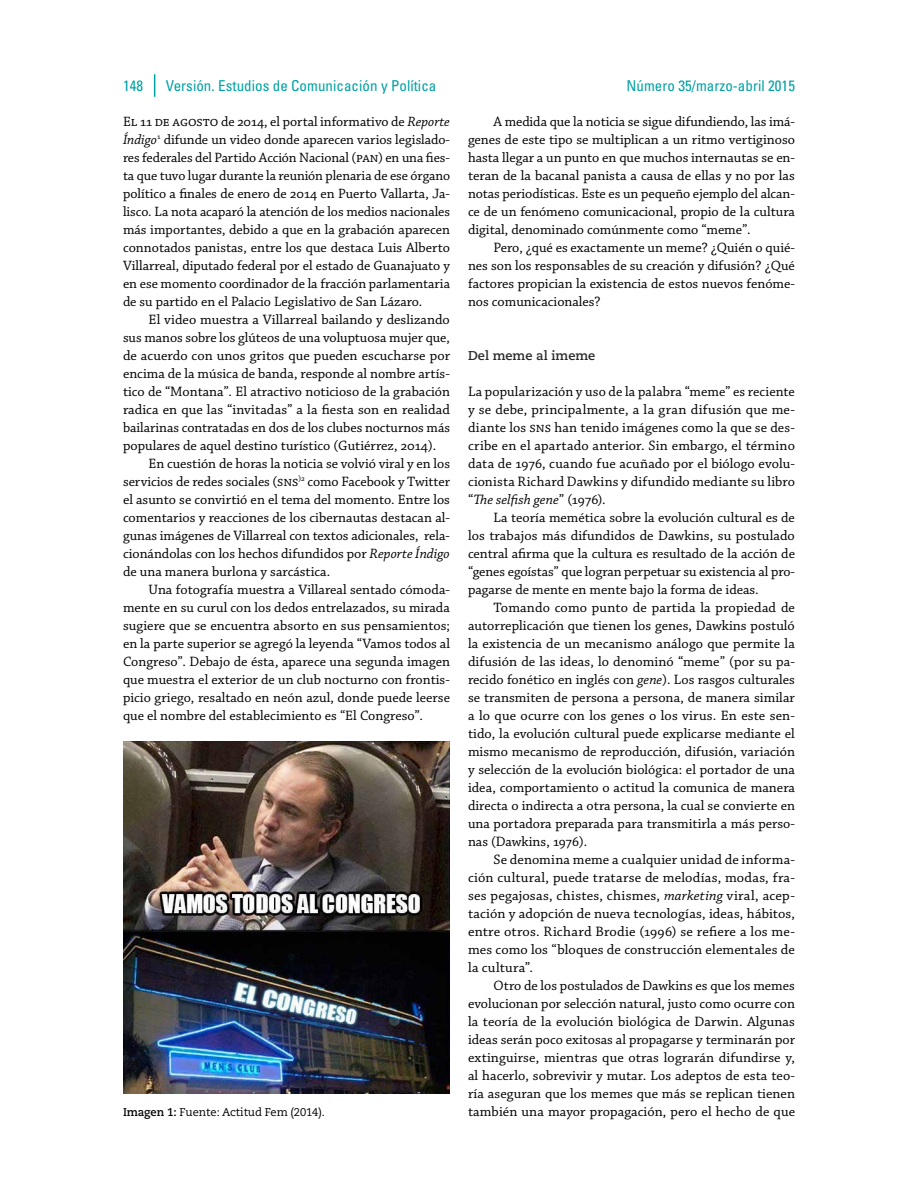
<style>
.page{position:relative;width:918px;height:1188px;background:#fff}
.page>*{position:absolute;margin:0;border:0;box-sizing:border-box;transform-origin:0 0}
.t1{font:condensed 15px "Univers LT Std";letter-spacing:.005em;color:#00a1a4}
.t2{font:14.4px/18px "Chaparral Pro";letter-spacing:.01em;color:#000;text-align:justify}
.t3{font:14.25px/18px "Chaparral Pro";color:#000;text-align:justify}
.t4{font:14.1px/18px "Chaparral Pro";color:#000;text-align:justify}
.t5{font:700 12.75px "Caecilia LT Std";color:#292829}
.t6{font:11.25px "Caecilia LT Std";letter-spacing:-.005em;color:#000}
.s1{font-style:italic}
.s2{font-weight:700}
</style>
<div class="page">
<img style="left:123px;top:742px;width:327px;height:351px">
<svg style="left:154px;top:74px;width:1px;height:23px"></svg>
<p class="t1" style="left:123px;top:76px;width:22px">148</p>
<p class="t1" style="left:166px;top:76px;width:272px">Versión. Estudios de Comunicación y Política</p>
<p class="t1" style="left:626px;top:76px;width:170px">Número 35/marzo-abril 2015</p>
<p class="t4" style="left:123px;top:113px;width:329px">El 11 de agosto de 2014, el portal informativo de <span class="s1">Reporte Índigo</span><sup>1</sup> difunde un video donde aparecen varios legislado&shy;res federales del Partido Acción Nacional (pan) en una fies&shy;ta que tuvo lugar durante la reunión plenaria de ese órgano político a finales de enero de 2014 en Puerto Vallarta, Ja&shy;lisco. La nota acaparó la atención de los medios nacionales más importantes, debido a que en la grabación aparecen connotados panistas, entre los que destaca Luis Alberto Villarreal, diputado federal por el estado de Guanajuato y en ese momento coordinador de la fracción parlamentaria de su partido en el Palacio Legislativo de San Lázaro.</p>
<p class="t3" style="left:148px;top:311px;width:303px">El video muestra a Villarreal bailando y deslizando</p>
<p class="t3" style="left:123px;top:329px;width:329px">sus manos sobre los glúteos de una voluptuosa mujer que,</p>
<p class="t3" style="left:123px;top:347px;width:329px">de acuerdo con unos gritos que pueden escucharse por</p>
<p class="t3" style="left:123px;top:365px;width:328px">encima de la música de banda, responde al nombre artís-</p>
<p class="t3" style="left:123px;top:383px;width:329px">tico de “Montana”. El atractivo noticioso de la grabación</p>
<p class="t3" style="left:123px;top:401px;width:328px">radica en que las “invitadas” a la fiesta son en realidad</p>
<p class="t3" style="left:123px;top:419px;width:329px">bailarinas contratadas en dos de los clubes nocturnos más</p>
<p class="t3" style="left:123px;top:437px;width:315px">populares de aquel destino turístico (Gutiérrez, 2014).</p>
<p class="t3" style="left:148px;top:455px;width:303px">En cuestión de horas la noticia se volvió viral y en los</p>
<p class="t3" style="left:123px;top:473px;width:329px">servicios de redes sociales (sns<sup>)2</sup> como Facebook y Twitter</p>
<p class="t3" style="left:123px;top:491px;width:329px">el asunto se convirtió en el tema del momento. Entre los</p>
<p class="t3" style="left:123px;top:509px;width:329px">comentarios y reacciones de los cibernautas destacan al-</p>
<p class="t3" style="left:123px;top:527px;width:329px">gunas imágenes de Villarreal con textos adicionales, rela-</p>
<p class="t3" style="left:123px;top:545px;width:328px">cionándolas con los hechos difundidos por <span class="s1">Reporte Índigo</span></p>
<p class="t3" style="left:123px;top:563px;width:209px">de una manera burlona y sarcástica.</p>
<p class="t3" style="left:148px;top:581px;width:303px">Una fotografía muestra a Villareal sentado cómoda-</p>
<p class="t3" style="left:123px;top:599px;width:329px">mente en su curul con los dedos entrelazados, su mirada</p>
<p class="t3" style="left:123px;top:617px;width:329px">sugiere que se encuentra absorto en sus pensamientos;</p>
<p class="t3" style="left:123px;top:635px;width:329px">en la parte superior se agregó la leyenda “Vamos todos al</p>
<p class="t3" style="left:123px;top:653px;width:329px">Congreso”. Debajo de ésta, aparece una segunda imagen</p>
<p class="t3" style="left:123px;top:671px;width:328px">que muestra el exterior de un club nocturno con frontis-</p>
<p class="t3" style="left:123px;top:689px;width:329px">picio griego, resaltado en neón azul, donde puede leerse</p>
<p class="t3" style="left:123px;top:707px;width:302px">que el nombre del establecimiento es “El Congreso”.</p>
<p class="t3" style="left:468px;top:113px;width:329px;text-indent:26px">A medida que la noticia se sigue difundiendo, las imá&shy;genes de este tipo se multiplican a un ritmo vertiginoso hasta llegar a un punto en que muchos internautas se en&shy;teran de la bacanal panista a causa de ellas y no por las notas periodísticas. Este es un pequeño ejemplo del alcan&shy;ce de un fenómeno comunicacional, propio de la cultura digital, denominado comúnmente como “meme”.</p>
<p class="t3" style="left:468px;top:239px;width:328px;text-indent:25px">Pero, ¿qué es exactamente un meme? ¿Quién o quié&shy;nes son los responsables de su creación y difusión? ¿Qué factores propician la existencia de estos nuevos fenóme&shy;nos comunicacionales?</p>
<p class="t5" style="left:468px;top:348px;width:129px">Del meme al imeme</p>
<p class="t2" style="left:468px;top:383px;width:329px">La popularización y uso de la palabra “meme” es reciente y se debe, principalmente, a la gran difusión que me&shy;diante los sns han tenido imágenes como la que se des&shy;cribe en el apartado anterior. Sin embargo, el término data de 1976, cuando fue acuñado por el biólogo evolu&shy;cionista Richard Dawkins y difundido mediante su libro “<span class="s1">The selfish gene</span>” (1976).</p>
<p class="t3" style="left:468px;top:509px;width:329px;text-indent:26px">La teoría memética sobre la evolución cultural es de los trabajos más difundidos de Dawkins, su postulado central afirma que la cultura es resultado de la acción de “genes egoístas” que logran perpetuar su existencia al pro&shy;pagarse de mente en mente bajo la forma de ideas.</p>
<p class="t3" style="left:468px;top:599px;width:329px;text-indent:26px">Tomando como punto de partida la propiedad de autorreplicación que tienen los genes, Dawkins postuló la existencia de un mecanismo análogo que permite la difusión de las ideas, lo denominó “meme” (por su pa&shy;recido fonético en inglés con <span class="s1">gene</span>). Los rasgos culturales se transmiten de persona a persona, de manera similar a lo que ocurre con los genes o los virus. En este sen&shy;tido, la evolución cultural puede explicarse mediante el mismo mecanismo de reproducción, difusión, variación y selección de la evolución biológica: el portador de una idea, comportamiento o actitud la comunica de manera directa o indirecta a otra persona, la cual se convierte en una portadora preparada para transmitirla a más perso&shy;nas (Dawkins, 1976).</p>
<p class="t2" style="left:468px;top:851px;width:329px;text-indent:26px">Se denomina meme a cualquier unidad de informa&shy;ción cultural, puede tratarse de melodías, modas, fra&shy;ses pegajosas, chistes, chismes, <span class="s1">marketing</span> viral, acep&shy;tación y adopción de nueva tecnologías, ideas, hábitos, entre otros. Richard Brodie (1996) se refiere a los me&shy;mes como los “bloques de construcción elementales de la cultura”.</p>
<p class="t3" style="left:468px;top:977px;width:329px;text-indent:26px">Otro de los postulados de Dawkins es que los memes evolucionan por selección natural, justo como ocurre con la teoría de la evolución biológica de Darwin. Algunas ideas serán poco exitosas al propagarse y terminarán por extinguirse, mientras que otras lograrán difundirse y, al hacerlo, sobrevivir y mutar. Los adeptos de esta teo&shy;ría aseguran que los memes que más se replican tienen</p>
<p class="t6" style="left:123px;top:1106px;width:203px"><span class="s2">Imagen 1:</span> Fuente: Actitud Fem (2014).</p>
<p class="t3" style="left:468px;top:1103px;width:329px">también una mayor propagación, pero el hecho de que</p>
</div>
